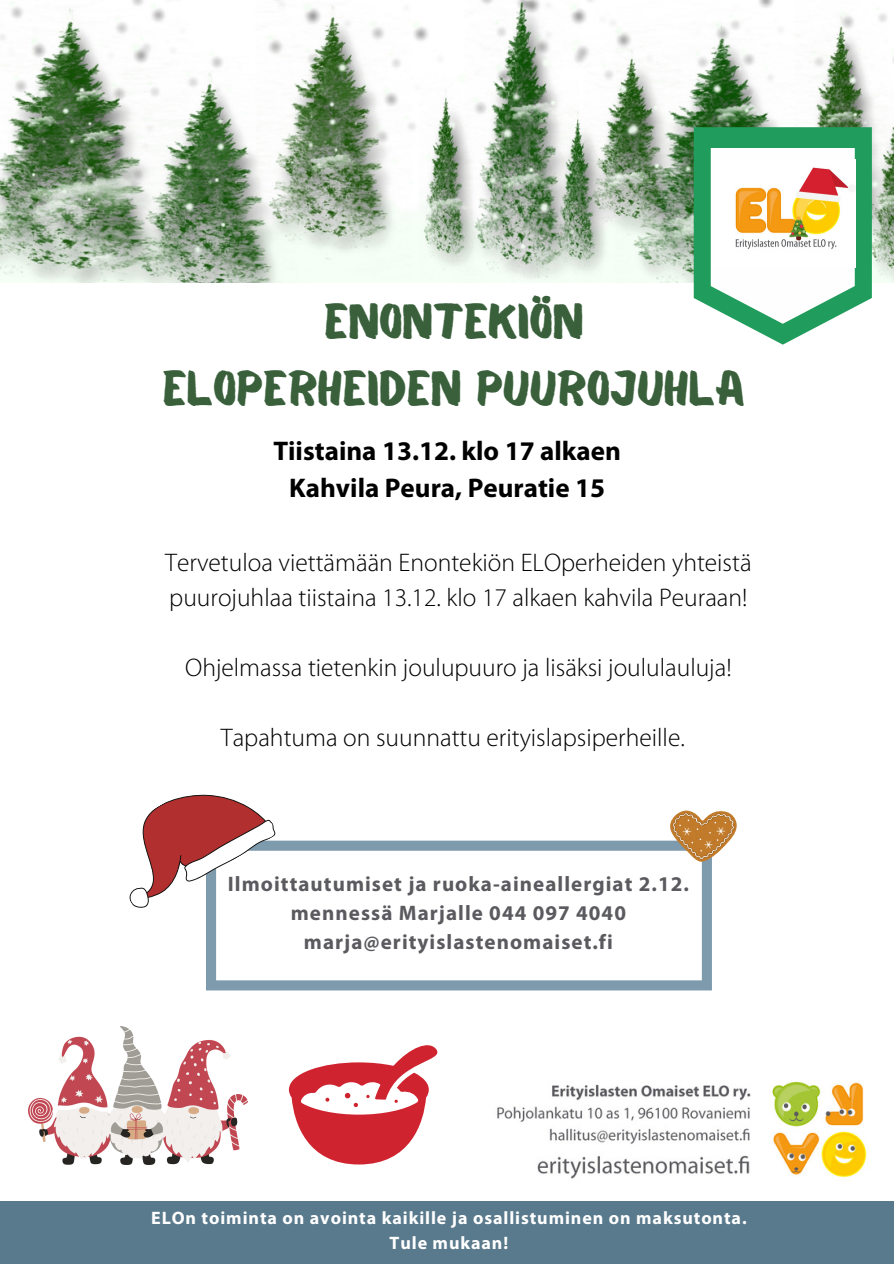
<style>
.page{position:relative;width:894px;height:1264px;background:#fff}
.page>*{position:absolute;margin:0;border:0;box-sizing:border-box;transform-origin:0 0}
.t1{font:48.9px/67.5px "Balmy";color:#39603b;text-align:center}
.t2{font:700 27px/37.2px "Myriad Pro";color:#000;text-align:center}
.t3{font:300 25.5px/35px "Myriad Pro";color:#000}
.t4{font:700 21px/29.2px "Myriad Pro";letter-spacing:.05em;color:#5a5a5f;text-align:center}
.t5{font:700 18px/24.8px "Myriad Pro";letter-spacing:.05em;color:#fff;text-align:center}
</style>
<div class="page">
<img style="left:0;top:0;width:893px;height:283px">
<svg style="left:206px;top:840px;width:505px;height:150px"></svg>
<svg style="left:693px;top:127px;width:178px;height:217px"></svg>
<div style="left:728px;top:182px;width:108px;height:108px;background:#fefefe;border-radius:50%"></div>
<img style="left:497px;top:1081px;width:370px;height:98px">
<div style="left:0;top:1200px;width:893px;height:63px;background:#59798c"></div>
<img style="left:715px;top:159px;width:140px;height:108px">
<svg style="left:129px;top:794px;width:150px;height:122px"></svg>
<img style="left:28px;top:1026px;width:220px;height:138px">
<svg style="left:668px;top:810px;width:69px;height:52px"></svg>
<svg style="left:289px;top:1045px;width:149px;height:119px"></svg>
<h1 class="t1" style="left:162px;top:293px;width:584px">ENONTEKIÖN<br>ELOPERHEIDEN PUUROJUHLA</h1>
<p class="t2" style="left:273px;top:434px;width:349px">Tiistaina 13.12. klo 17 alkaen<br>Kahvila Peura, Peuratie 15</p>
<p class="t3" style="left:165px;top:547px;width:587px">Tervetuloa viettämään Enontekiön ELOperheiden yhteistä puurojuhlaa tiistaina 13.12. klo 17 alkaen kahvila Peuraan!</p>
<p class="t3" style="left:185px;top:652px;width:548px">Ohjelmassa tietenkin joulupuuro ja lisäksi joululauluja!</p>
<p class="t3" style="left:221px;top:722px;width:465px">Tapahtuma on suunnattu erityislapsiperheille.</p>
<p class="t4" style="left:228px;top:870px;width:462px">Ilmoittautumiset ja ruoka-aineallergiat 2.12. mennessä Marjalle 044 097 4040 marja@erityislastenomaiset.fi</p>
<p class="t5" style="left:151px;top:1207px;width:597px">ELOn toiminta on avointa kaikille ja osallistuminen on maksutonta.<br>Tule mukaan!</p>
</div>
